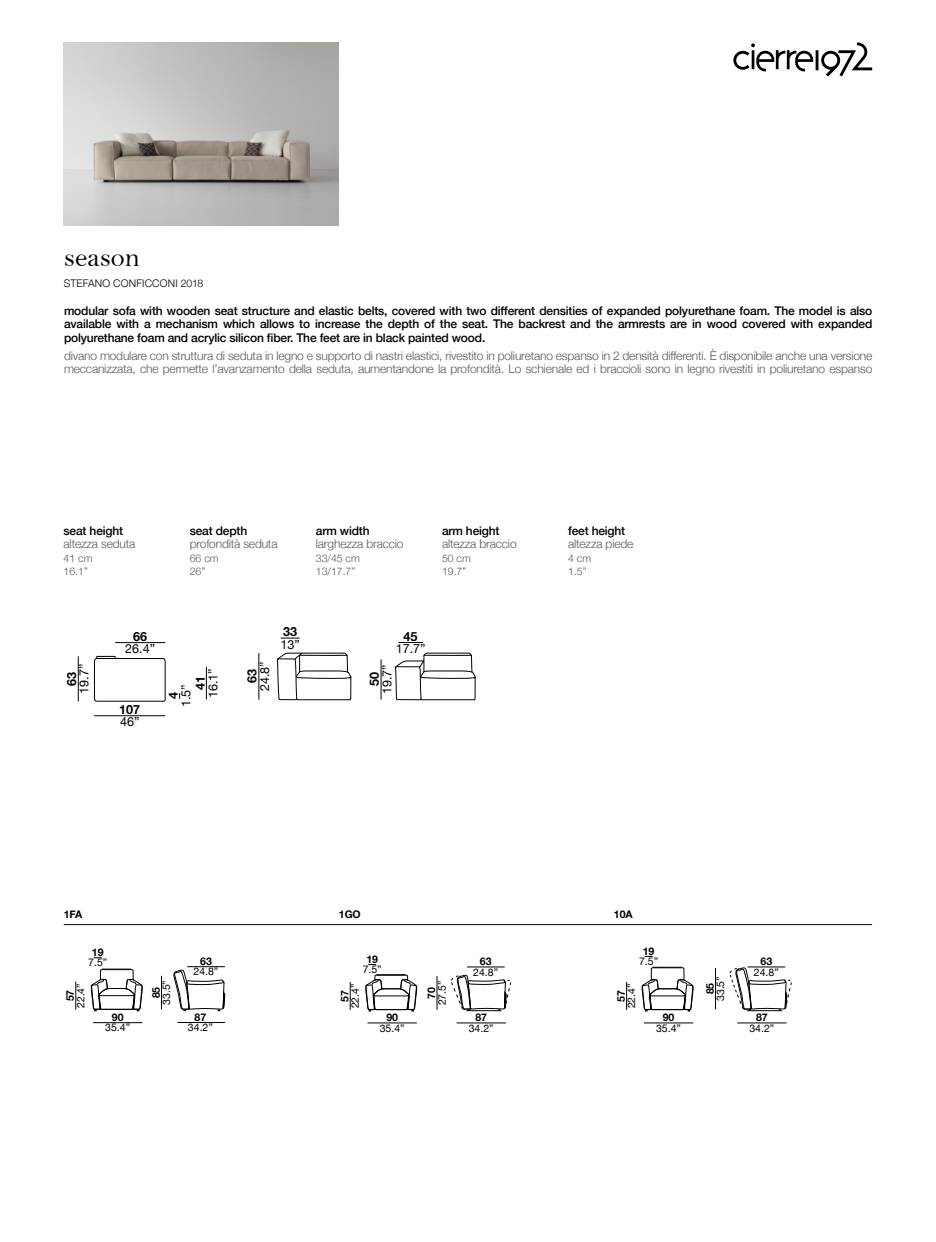
<style>
.page{position:relative;width:936px;height:1242px;background:#fff}
.page>*{position:absolute;margin:0;border:0;box-sizing:border-box;transform-origin:0 0}
.t1{font:28.5px "Bell";color:#000}
.t2{font:12.6px "Helvetica Neue";color:#000}
.t3{font:700 12.6px "Helvetica Neue";color:#000}
.t4{font:300 12px/13.5px "Helvetica Neue";letter-spacing:-.015em;color:#575756}
.t5{font:500 12px/13.5px "Helvetica Neue";letter-spacing:-.015em;color:#000;text-align:justify}
.t6{font:10.5px "Helvetica Neue";color:#000}
.t7{font:300 10.5px/13.5px "Helvetica Neue";color:#575756}
.t8{font:700 10.5px "Helvetica Neue";color:#000}
.t9{font:300 10.5px "Helvetica Neue";letter-spacing:.015em;color:#000}
</style>
<div class="page">
<svg style="left:733px;top:43px;width:139px;height:33px"></svg>
<hr style="left:64px;top:924px;width:808px;height:1px;background:#000">
<img style="left:64px;top:43px;width:274px;height:182px">
<svg style="left:173px;top:969px;width:52px;height:43px"></svg>
<hr style="left:161px;top:975px;width:1px;height:34px;background:#000">
<hr style="left:187px;top:966px;width:38px;height:1px;background:#000">
<svg style="left:91px;top:969px;width:52px;height:42px"></svg>
<hr style="left:93px;top:1022px;width:49px;height:1px;background:#000">
<svg style="left:75px;top:981px;width:1px;height:28px"></svg>
<hr style="left:177px;top:1022px;width:48px;height:1px;background:#000">
<svg style="left:451px;top:974px;width:60px;height:38px"></svg>
<hr style="left:456px;top:1022px;width:50px;height:1px;background:#000">
<hr style="left:436px;top:976px;width:1px;height:33px;background:#000">
<hr style="left:467px;top:966px;width:37px;height:1px;background:#000">
<svg style="left:365px;top:974px;width:52px;height:37px"></svg>
<hr style="left:367px;top:1022px;width:50px;height:1px;background:#000">
<svg style="left:350px;top:982px;width:1px;height:28px"></svg>
<svg style="left:729px;top:967px;width:62px;height:45px"></svg>
<hr style="left:737px;top:1022px;width:49px;height:1px;background:#000">
<hr style="left:715px;top:968px;width:1px;height:41px;background:#000">
<hr style="left:747px;top:966px;width:38px;height:1px;background:#000">
<svg style="left:641px;top:967px;width:52px;height:44px"></svg>
<hr style="left:644px;top:1022px;width:49px;height:1px;background:#000">
<svg style="left:626px;top:982px;width:1px;height:28px"></svg>
<svg style="left:398px;top:642px;width:25px;height:1px"></svg>
<hr style="left:78px;top:656px;width:1px;height:45px;background:#000">
<hr style="left:94px;top:715px;width:71px;height:1px;background:#000">
<hr style="left:206px;top:667px;width:1px;height:32px;background:#000">
<hr style="left:115px;top:642px;width:50px;height:1px;background:#000">
<svg style="left:94px;top:656px;width:72px;height:45px"></svg>
<svg style="left:395px;top:653px;width:80px;height:47px"></svg>
<svg style="left:280px;top:638px;width:19px;height:1px"></svg>
<svg style="left:277px;top:653px;width:74px;height:47px"></svg>
<hr style="left:258px;top:653px;width:1px;height:47px;background:#000">
<hr style="left:381px;top:659px;width:1px;height:40px;background:#000">
<h1 class="t1" style="left:64px;top:240px;width:78px">season</h1>
<p class="t9" style="left:64px;top:274px;width:141px">STEFANO CONFICCONI 2018</p>
<p class="t5" style="left:64px;top:303px;width:809px">modular sofa with wooden seat structure and elastic belts, covered with two different densities of expanded polyurethane foam. The model is also available with a mechanism which allows to increase the depth of the seat. The backrest and the armrests are in wood covered with expanded polyurethane foam and acrylic silicon fiber. The feet are in black painted wood.</p>
<p class="t4" style="left:64px;top:348px;width:809px">divano modulare con struttura di seduta in legno e supporto di nastri elastici, rivestito in poliuretano espanso in 2 densità differenti. È disponibile anche una versione meccanizzata, che permette l’avanzamento della seduta, aumentandone la profondità. Lo schienale ed i braccioli sono in legno rivestiti in poliuretano espanso</p>
<p class="t5" style="left:64px;top:523px;width:61px">seat height</p>
<p class="t4" style="left:64px;top:536px;width:73px">altezza seduta</p>
<p class="t7" style="left:64px;top:550px;width:30px">41 cm<br>16.1”</p>
<p class="t5" style="left:190px;top:523px;width:59px">seat depth</p>
<p class="t4" style="left:190px;top:536px;width:89px">profondità seduta</p>
<p class="t7" style="left:190px;top:550px;width:30px">66 cm<br>26”</p>
<p class="t5" style="left:316px;top:523px;width:55px">arm width</p>
<p class="t4" style="left:316px;top:536px;width:89px">larghezza braccio</p>
<p class="t7" style="left:316px;top:550px;width:45px">33/45 cm<br>13/17.7”</p>
<p class="t5" style="left:442px;top:523px;width:59px">arm height</p>
<p class="t4" style="left:442px;top:536px;width:76px">altezza braccio</p>
<p class="t7" style="left:442px;top:550px;width:30px">50 cm<br>19.7”</p>
<p class="t5" style="left:568px;top:523px;width:59px">feet height</p>
<p class="t4" style="left:568px;top:536px;width:67px">altezza piede</p>
<p class="t7" style="left:568px;top:550px;width:24px">4 cm<br>1.5”</p>
<p class="t3" style="left:133px;top:626px;width:16px">66</p>
<p class="t2" style="left:125px;top:640px;width:31px">26.4”</p>
<p class="t3" style="left:283px;top:622px;width:16px">33</p>
<p class="t2" style="left:280px;top:635px;width:21px">13”</p>
<p class="t3" style="left:403px;top:626px;width:16px">45</p>
<p class="t2" style="left:395px;top:639px;width:31px">17.7”</p>
<p class="t3" style="left:62px;top:685px;width:16px;rotate:-90deg">63</p>
<p class="t2" style="left:75px;top:693px;width:31px;rotate:-90deg">19.7”</p>
<p class="t3" style="left:119px;top:699px;width:23px">107</p>
<p class="t2" style="left:120px;top:713px;width:21px">46”</p>
<p class="t3" style="left:190px;top:690px;width:16px;rotate:-90deg">41</p>
<p class="t2" style="left:204px;top:698px;width:31px;rotate:-90deg">16.1”</p>
<p class="t3" style="left:163px;top:699px;width:9px;rotate:-90deg">4</p>
<p class="t2" style="left:177px;top:707px;width:24px;rotate:-90deg">1.5”</p>
<p class="t3" style="left:242px;top:683px;width:16px;rotate:-90deg">63</p>
<p class="t2" style="left:255px;top:691px;width:31px;rotate:-90deg">24.8”</p>
<p class="t3" style="left:364px;top:686px;width:16px;rotate:-90deg">50</p>
<p class="t2" style="left:378px;top:694px;width:31px;rotate:-90deg">19.7”</p>
<p class="t8" style="left:64px;top:906px;width:20px">1FA</p>
<p class="t8" style="left:339px;top:906px;width:23px">1GO</p>
<p class="t8" style="left:614px;top:906px;width:20px">10A</p>
<p class="t8" style="left:92px;top:944px;width:13px">19</p>
<p class="t6" style="left:88px;top:955px;width:21px">7.5”</p>
<p class="t8" style="left:200px;top:953px;width:13px">63</p>
<p class="t6" style="left:193px;top:964px;width:26px">24.8”</p>
<p class="t8" style="left:366px;top:950px;width:13px">19</p>
<p class="t6" style="left:362px;top:962px;width:21px">7.5”</p>
<p class="t8" style="left:480px;top:953px;width:13px">63</p>
<p class="t6" style="left:473px;top:964px;width:26px">24.8”</p>
<p class="t8" style="left:642px;top:942px;width:13px">19</p>
<p class="t6" style="left:639px;top:953px;width:21px">7.5”</p>
<p class="t8" style="left:62px;top:1001px;width:13px;rotate:-90deg">57</p>
<p class="t6" style="left:73px;top:1008px;width:26px;rotate:-90deg">22.4”</p>
<p class="t8" style="left:148px;top:998px;width:13px;rotate:-90deg">85</p>
<p class="t6" style="left:159px;top:1005px;width:26px;rotate:-90deg">33.5”</p>
<p class="t8" style="left:336px;top:1001px;width:13px;rotate:-90deg">57</p>
<p class="t6" style="left:347px;top:1008px;width:26px;rotate:-90deg">22.4”</p>
<p class="t8" style="left:423px;top:998px;width:13px;rotate:-90deg">70</p>
<p class="t6" style="left:434px;top:1005px;width:26px;rotate:-90deg">27.5”</p>
<p class="t8" style="left:612px;top:1001px;width:13px;rotate:-90deg">57</p>
<p class="t6" style="left:624px;top:1008px;width:26px;rotate:-90deg">22.4”</p>
<p class="t8" style="left:112px;top:1009px;width:13px">90</p>
<p class="t6" style="left:105px;top:1020px;width:26px">35.4”</p>
<p class="t8" style="left:194px;top:1009px;width:13px">87</p>
<p class="t6" style="left:188px;top:1020px;width:26px">34.2”</p>
<p class="t8" style="left:386px;top:1009px;width:13px">90</p>
<p class="t6" style="left:380px;top:1020px;width:26px">35.4”</p>
<p class="t8" style="left:475px;top:1009px;width:13px">87</p>
<p class="t6" style="left:469px;top:1020px;width:26px">34.2”</p>
<p class="t8" style="left:662px;top:1009px;width:13px">90</p>
<p class="t6" style="left:656px;top:1020px;width:26px">35.4”</p>
<p class="t8" style="left:701px;top:994px;width:13px;rotate:-90deg">85</p>
<p class="t6" style="left:712px;top:1001px;width:26px;rotate:-90deg">33.5”</p>
<p class="t8" style="left:760px;top:953px;width:13px">63</p>
<p class="t6" style="left:754px;top:964px;width:26px">24.8”</p>
<p class="t8" style="left:756px;top:1009px;width:13px">87</p>
<p class="t6" style="left:749px;top:1020px;width:26px">34.2”</p>
</div>
